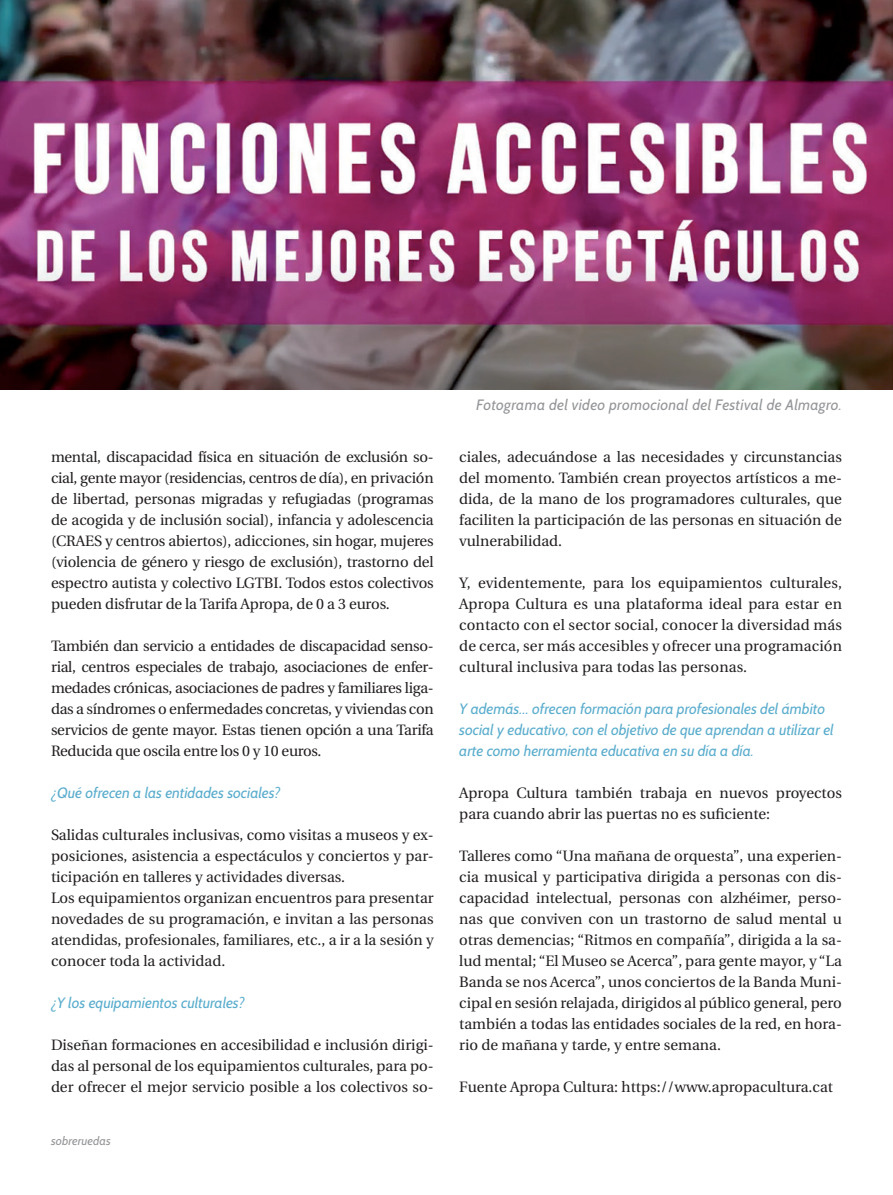
<style>
.page{position:relative;width:893px;height:1195px;background:#fff}
.page>*{position:absolute;margin:0;border:0;box-sizing:border-box;transform-origin:0 0}
._7_COS_PRINCIPAL{font:15px/21px "Utopia";color:#231f20;text-align:justify}
._8_1_PREGUNTA_entrev{font:italic 15px/21px "Cabin";color:#5aadcd}
._15_PEU_FOTO_TEXT{font:italic 15px "Cabin";letter-spacing:.02em;color:#939598}
.t1{font:italic 12px "Cabin";letter-spacing:.01em;color:#939598}
</style>
<div class="page">
<img style="left:0;top:0;width:893px;height:390px">
<p class="_7_COS_PRINCIPAL" style="left:51px;top:447px;width:384px">mental, discapacidad física en situación de exclusión so&shy;cial, gente mayor (residencias, centros de día), en privación de libertad, personas migradas y refugiadas (programas de acogida y de inclusión social), infancia y adolescencia (CRAES y centros abiertos), adicciones, sin hogar, mujeres (violencia de género y riesgo de exclusión), trastorno del espectro autista y colectivo LGTBI. Todos estos colectivos pueden disfrutar de la Tarifa Apropa, de 0 a 3 euros.</p>
<p class="_7_COS_PRINCIPAL" style="left:51px;top:636px;width:384px">También dan servicio a entidades de discapacidad senso&shy;rial, centros especiales de trabajo, asociaciones de enfer&shy;medades crónicas, asociaciones de padres y familiares liga&shy;das a síndromes o enfermedades concretas, y viviendas con servicios de gente mayor. Estas tienen opción a una Tarifa Reducida que oscila entre los 0 y 10 euros.</p>
<p class="_8_1_PREGUNTA_entrev" style="left:51px;top:782px;width:231px">¿Qué ofrecen a las entidades sociales?</p>
<p class="_7_COS_PRINCIPAL" style="left:51px;top:825px;width:384px">Salidas culturales inclusivas, como visitas a museos y ex&shy;posiciones, asistencia a espectáculos y conciertos y par&shy;ticipación en talleres y actividades diversas.</p>
<p class="_7_COS_PRINCIPAL" style="left:51px;top:888px;width:384px">Los equipamientos organizan encuentros para presentar novedades de su programación, e invitan a las personas atendidas, profesionales, familiares, etc., a ir a la sesión y conocer toda la actividad.</p>
<p class="_8_1_PREGUNTA_entrev" style="left:51px;top:992px;width:195px">¿Y los equipamientos culturales?</p>
<p class="_7_COS_PRINCIPAL" style="left:51px;top:1035px;width:384px">Diseñan formaciones en accesibilidad e inclusión dirigi&shy;das al personal de los equipamientos culturales, para po&shy;der ofrecer el mejor servicio posible a los colectivos so-</p>
<p class="t1" style="left:51px;top:1133px;width:61px">sobreruedas</p>
<p class="_15_PEU_FOTO_TEXT" style="left:476px;top:395px;width:367px">Fotograma del video promocional del Festival de Almagro.</p>
<p class="_7_COS_PRINCIPAL" style="left:459px;top:447px;width:384px">ciales, adecuándose a las necesidades y circunstancias del momento. También crean proyectos artísticos a me&shy;dida, de la mano de los programadores culturales, que faciliten la participación de las personas en situación de vulnerabilidad.</p>
<p class="_7_COS_PRINCIPAL" style="left:459px;top:573px;width:384px">Y, evidentemente, para los equipamientos culturales, Apropa Cultura es una plataforma ideal para estar en contacto con el sector social, conocer la diversidad más de cerca, ser más accesibles y ofrecer una programación cultural inclusiva para todas las personas.</p>
<p class="_8_1_PREGUNTA_entrev" style="left:459px;top:698px;width:376px">Y además… ofrecen formación para profesionales del ámbito social y educativo, con el objetivo de que aprendan a utilizar el arte como herramienta educativa en su día a día.</p>
<p class="_7_COS_PRINCIPAL" style="left:459px;top:783px;width:384px">Apropa Cultura también trabaja en nuevos proyectos para cuando abrir las puertas no es suficiente:</p>
<p class="_7_COS_PRINCIPAL" style="left:459px;top:846px;width:384px">Talleres como “Una mañana de orquesta”, una experien&shy;cia musical y participativa dirigida a personas con dis&shy;capacidad intelectual, personas con alzhéimer, perso&shy;nas que conviven con un trastorno de salud mental u otras demencias; “Ritmos en compañía”, dirigida a la sa&shy;lud mental; “El Museo se Acerca”, para gente mayor, y “La Banda se nos Acerca”, unos conciertos de la Banda Muni&shy;cipal en sesión relajada, dirigidos al público general, pero también a todas las entidades sociales de la red, en hora&shy;rio de mañana y tarde, y entre semana.</p>
<p class="_7_COS_PRINCIPAL" style="left:459px;top:1077px;width:375px">Fuente Apropa Cultura: https://www.apropacultura.cat</p>
</div>
